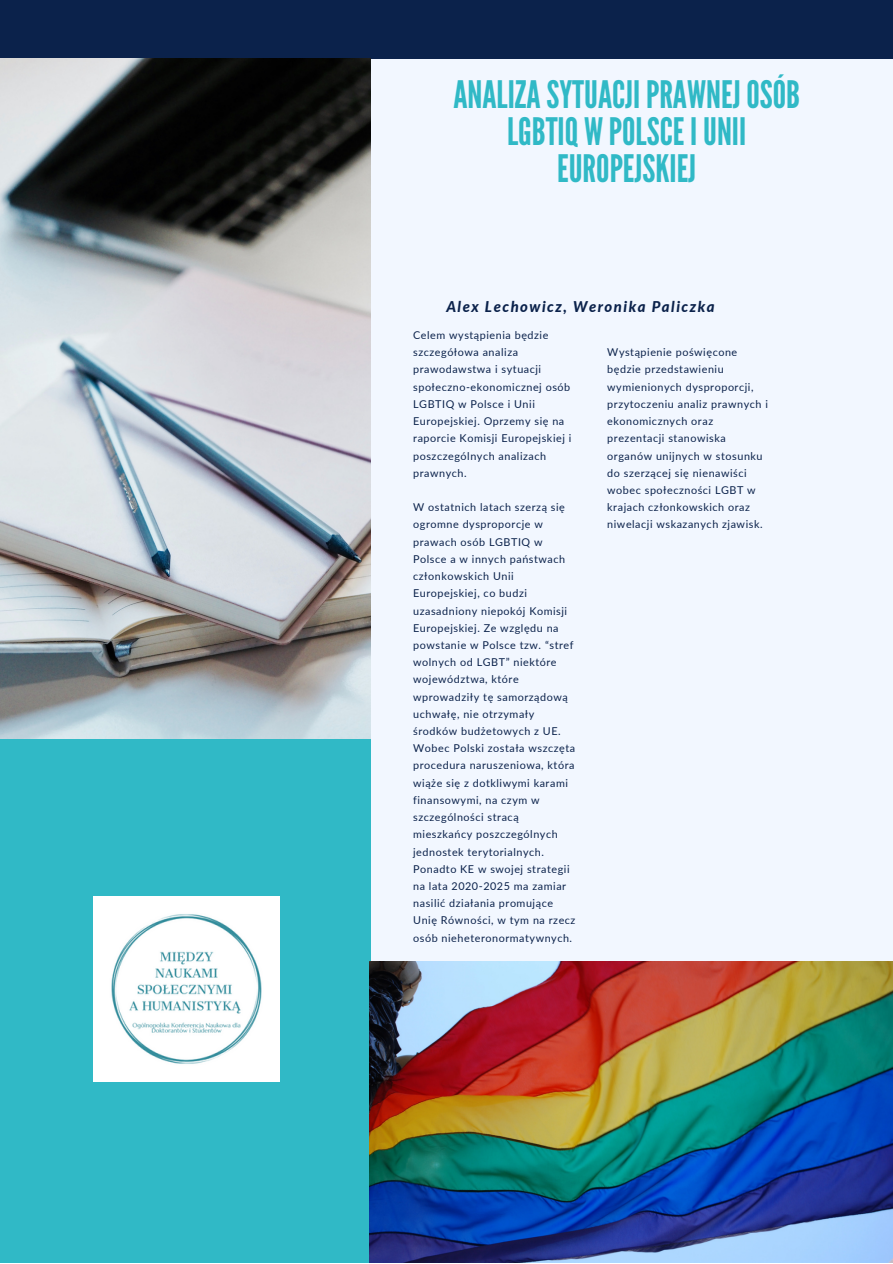
<style>
.page{position:relative;width:893px;height:1264px;background:#fff}
.page>*{position:absolute;margin:0;border:0;box-sizing:border-box;transform-origin:0 0}
.t1{font:37.8px/37px "League Gothic";color:#30b9c6;text-align:center}
.t2{font:italic 800 14.85px "Lato";letter-spacing:.1em;color:#0b224b}
.t3{font:10.8px/17.2px "Lato";letter-spacing:.05em;color:#0b224b}
</style>
<div class="page">
<div style="left:0;top:0;width:892px;height:1262px;background:#f2f7ff"></div>
<div style="left:0;top:727px;width:370px;height:535px;background:#30b9c6"></div>
<div style="left:0;top:0;width:892px;height:58px;background:#0b224b"></div>
<img style="left:0;top:58px;width:370px;height:680px">
<img style="left:94px;top:896px;width:185px;height:185px">
<img style="left:370px;top:961px;width:522px;height:300px">
<p class="t1" style="left:453px;top:77px;width:348px">ANALIZASYTUACJIPRAWNEJOSÓB<br>LGBTIQ W POLSCE IUNII<br>EUROPEJSKIEJ</p>
<p class="t2" style="left:446px;top:297px;width:270px">Alex Lechowicz, Weronika Paliczka</p>
<p class="t3" style="left:413px;top:326px;width:160px">Celem wystąpienia będzie szczegółowa analiza prawodawstwa i sytuacji społeczno-ekonomicznej osób<br>LGBTIQ w Polsce i Unii<br>Europejskiej. Oprzemy się na raporcie Komisji Europejskiej i poszczególnych analizach prawnych.</p>
<p class="t3" style="left:413px;top:498px;width:164px">W ostatnich latach szerzą się ogromne dysproporcje w prawach osób LGBTIQ w<br>Polsce a w innych państwach członkowskich Unii<br>Europejskiej, co budzi uzasadniony niepokój Komisji<br>Europejskiej. Ze względu na powstanie w Polsce tzw. “stref wolnych od LGBT” niektóre województwa, które wprowadziły tę samorządową uchwałę, nie otrzymały środków budżetowych z UE.<br>Wobec Polski została wszczęta procedura naruszeniowa, która wiąże się z dotkliwymi karami finansowymi, na czym w szczególności stracą mieszkańcy poszczególnych jednostek terytorialnych.<br>Ponadto KE w swojej strategii na lata 2020-2025 ma zamiar nasilić działania promujące<br>Unię Równości, w tym na rzecz osób nieheteronormatywnych.</p>
<p class="t3" style="left:607px;top:343px;width:162px">Wystąpienie poświęcone będzie przedstawieniu wymienionych dysproporcji, przytoczeniu analiz prawnych i ekonomicznych oraz prezentacji stanowiska organów unijnych w stosunku do szerzącej się nienawiści wobec społeczności LGBT w krajach członkowskich oraz niwelacji wskazanych zjawisk.</p>
</div>
